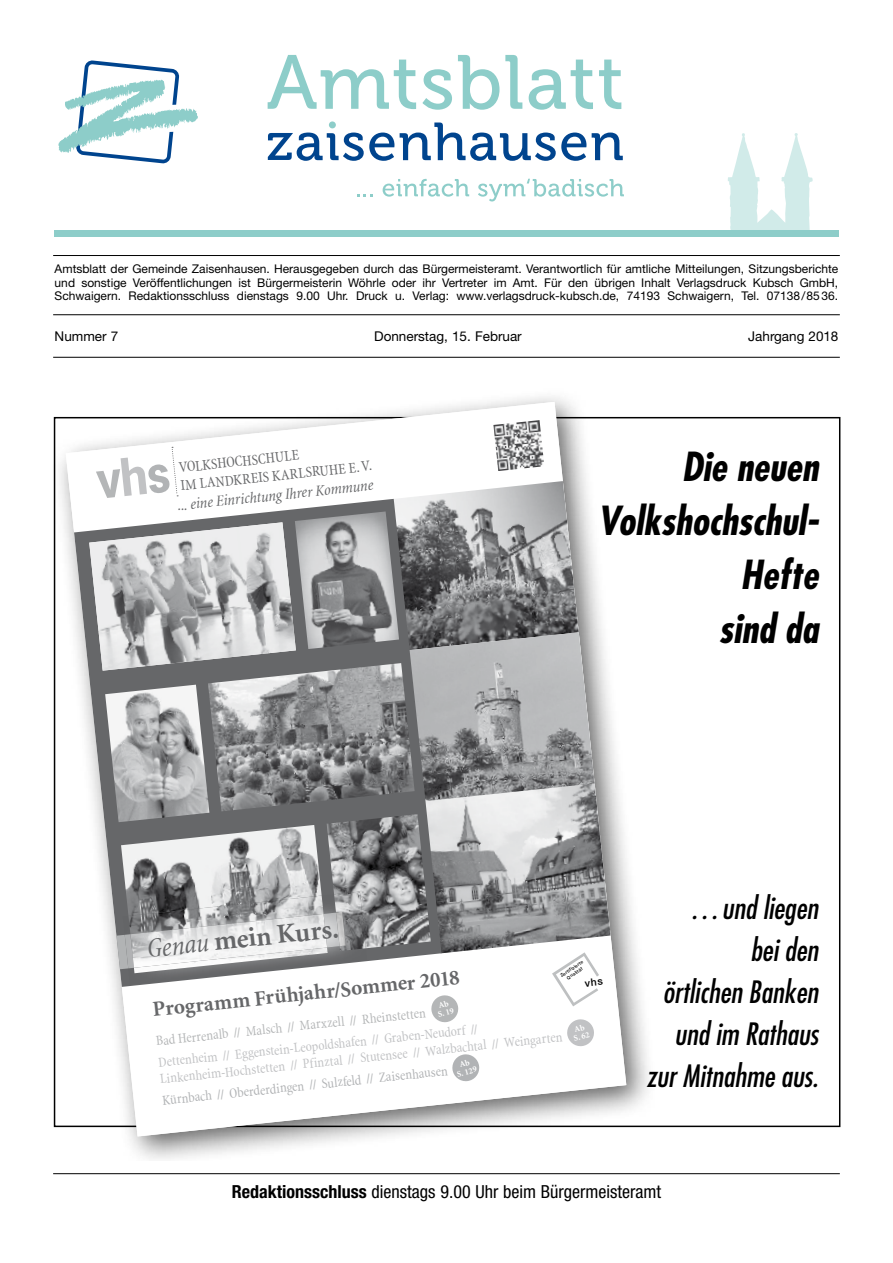
<style>
.page{position:relative;width:893px;height:1263px;background:#fff}
.page>*{position:absolute;margin:0;border:0;box-sizing:border-box;transform-origin:0 0}
.t1{font:italic 700 condensed 39px/54px "Futura Std";color:#000;text-align:right}
.t2{font:italic condensed 30px/42px "Futura Std";color:#000;text-align:right}
.t3{font:700 27.3px "Minion";color:#666769}
.t4{font:700 21.45px "Minion";color:#666769}
.t5{font:condensed 18px "Helvetica Neue LT Std";color:#000}
.t6{font:italic condensed 15.6px "Minion";color:#666769}
.t7{font:condensed 15.15px/18px "Minion";color:#666769}
.t8{font:condensed 14.1px/16.8px "Minion";color:#c1c2c4}
.t9{font:condensed 14.1px "Minion";color:#b1b3b5}
.t10{font:condensed 14.1px "Minion";color:#b4b6b7}
.t11{font:13.5px "Helvetica Neue LT Std";color:#000}
.t12{font:12px/13.5px "Helvetica Neue LT Std";color:#000;text-align:justify}
.t13{font:700 8.4px/8.2px "Minion";color:#fff;text-align:center}
.t14{font:500 4.5px/5.6px "Helvetica Neue";color:#000;text-align:center}
.s1{font-weight:400;font-style:italic;font-stretch:condensed}
.s2{font-weight:700}
</style>
<div class="page">
<hr style="left:53px;top:357px;width:787px;height:1px;background:#000">
<hr style="left:53px;top:314px;width:787px;height:1px;background:#000">
<hr style="left:53px;top:1173px;width:787px;height:1px;background:#000">
<hr style="left:53px;top:255px;width:787px;height:1px;background:#000">
<svg style="left:268px;top:55px;width:148px;height:54px"></svg>
<svg style="left:422px;top:69px;width:30px;height:41px"></svg>
<svg style="left:458px;top:55px;width:41px;height:55px"></svg>
<svg style="left:505px;top:55px;width:17px;height:54px"></svg>
<svg style="left:529px;top:60px;width:64px;height:50px"></svg>
<svg style="left:599px;top:60px;width:22px;height:49px"></svg>
<svg style="left:728px;top:133px;width:85px;height:97px"></svg>
<div style="left:54px;top:230px;width:785px;height:7px;background:#8dcdc9"></div>
<svg style="left:592px;top:133px;width:31px;height:27px"></svg>
<svg style="left:400px;top:122px;width:186px;height:39px"></svg>
<svg style="left:268px;top:133px;width:126px;height:28px"></svg>
<div style="left:329px;top:121px;width:7px;height:7px;background:#8dcdc9;border-radius:50%"></div>
<svg style="left:357px;top:194px;width:15px;height:2px"></svg>
<svg style="left:383px;top:179px;width:86px;height:18px"></svg>
<svg style="left:478px;top:179px;width:146px;height:22px"></svg>
<svg style="left:58px;top:60px;width:140px;height:104px"></svg>
<div style="left:52px;top:388px;width:605px;height:773px;background:#000;opacity:.6"></div>
<svg style="left:66px;top:402px;width:560px;height:734px"></svg>
<svg style="left:122px;top:935px;width:504px;height:201px"></svg>
<svg style="left:66px;top:402px;width:545px;height:585px"></svg>
<svg style="left:431px;top:995px;width:28px;height:28px"></svg>
<svg style="left:566px;top:1019px;width:29px;height:28px"></svg>
<svg style="left:452px;top:1054px;width:28px;height:28px"></svg>
<img style="left:393px;top:481px;width:186px;height:151px">
<img style="left:441px;top:632px;width:154px;height:151px">
<img style="left:441px;top:783px;width:170px;height:170px">
<svg style="left:74px;top:499px;width:367px;height:488px"></svg>
<img style="left:121px;top:825px;width:201px;height:91px">
<img style="left:105px;top:685px;width:104px;height:137px">
<img style="left:295px;top:511px;width:104px;height:138px">
<img style="left:208px;top:663px;width:207px;height:148px">
<img style="left:327px;top:814px;width:104px;height:134px">
<svg style="left:116px;top:935px;width:7px;height:34px"></svg>
<img style="left:123px;top:894px;width:244px;height:91px">
<img style="left:128px;top:895px;width:200px;height:78px">
<img style="left:334px;top:891px;width:32px;height:60px">
<img style="left:125px;top:912px;width:214px;height:56px">
<img style="left:130px;top:914px;width:197px;height:54px">
<img style="left:336px;top:912px;width:10px;height:34px">
<img style="left:89px;top:522px;width:207px;height:149px">
<svg style="left:492px;top:419px;width:53px;height:53px"></svg>
<img style="left:493px;top:420px;width:51px;height:51px">
<svg style="left:552px;top:952px;width:51px;height:54px"></svg>
<svg style="left:96px;top:447px;width:82px;height:52px"></svg>
<p class="t12" style="left:55px;top:262px;width:785px">Amts-blatt der -Gemeinde Zaisen-hausen. Her-aus-gegeben durch das Bürgermeister-amt. Ver-ant-wort-lich für -amtliche Mit-teilungen, Sit-zungs-berichte und son-stige Ver-öffent-lichungen ist -Bürgermeisterin Wöhrle oder ihr Ver-treter im Amt. Für den -übrigen -Inhalt -Verlagsdruck -Kubsch GmbH, -Schwaigern. Redak-tions-schluss dienstags 9.00 Uhr. Druck u. -Verlag: www.verlagsdruck-kubsch.de, 74193 -Schwaigern, Tel. 07138/85 36.</p>
<p class="t11" style="left:55px;top:328px;width:65px">-Nummer 7</p>
<p class="t11" style="left:374px;top:328px;width:149px">Donners-tag, 15. Februar</p>
<p class="t11" style="left:748px;top:328px;width:92px">Jahr-gang 2018</p>
<p class="t7" style="left:178px;top:459px;width:194px;rotate:-6deg">VOLKSHOCHSCHULE<br>IM LANDKREIS KARLSRUHE E. V.</p>
<h3 class="t6" style="left:177px;top:497px;width:198px;rotate:-6deg">... eine Einrichtung Ihrer Kommune</h3>
<h1 class="t1" style="left:597px;top:441px;width:223px">Die neuen<br>Volkshochschul-<br>Hefte<br>sind da</h1>
<h3 class="t3" style="left:145px;top:934px;width:194px;rotate:-6deg"><span class="s1">Genau</span> mein Kurs.</h3>
<p class="t14" style="left:559px;top:974px;width:28px;rotate:-34deg">Zertifizierte<br>Qualität</p>
<h3 class="t4" style="left:152px;top:998px;width:310px;rotate:-6deg">Programm Frühjahr/Sommer 2018</h3>
<p class="t13" style="left:435px;top:1003px;width:18px;rotate:-15deg">Ab<br>S. 19</p>
<p class="t10" style="left:155px;top:1033px;width:273px;rotate:-6deg">Bad Herrenalb // Malsch // Marxzell // Rheinstetten</p>
<p class="t8" style="left:158px;top:1054px;width:406px;rotate:-6deg">Dettenheim // Eggenstein-Leopoldshafen // Graben-Neudorf //<br>Linkenheim-Hochstetten // Pfinztal // Stutensee // Walzbachtal // Weingarten</p>
<p class="t13" style="left:571px;top:1027px;width:18px;rotate:-15deg">Ab<br>S. 62</p>
<p class="t13" style="left:454px;top:1062px;width:22px;rotate:-15deg">Ab<br>S. 129</p>
<p class="t9" style="left:162px;top:1093px;width:288px;rotate:-6deg">Kürnbach // Oberderdingen // Sulzfeld // Zaisenhausen</p>
<h2 class="t2" style="left:647px;top:888px;width:173px">…und liegen<br>bei den<br>örtlichen Banken und im Rathaus zur Mitnahme aus.</h2>
<h3 class="t5" style="left:232px;top:1181px;width:431px"><span class="s2">Redak-tions-schluss</span> dienstags 9.00 Uhr beim Bürgermeisteramt</h3>
</div>
